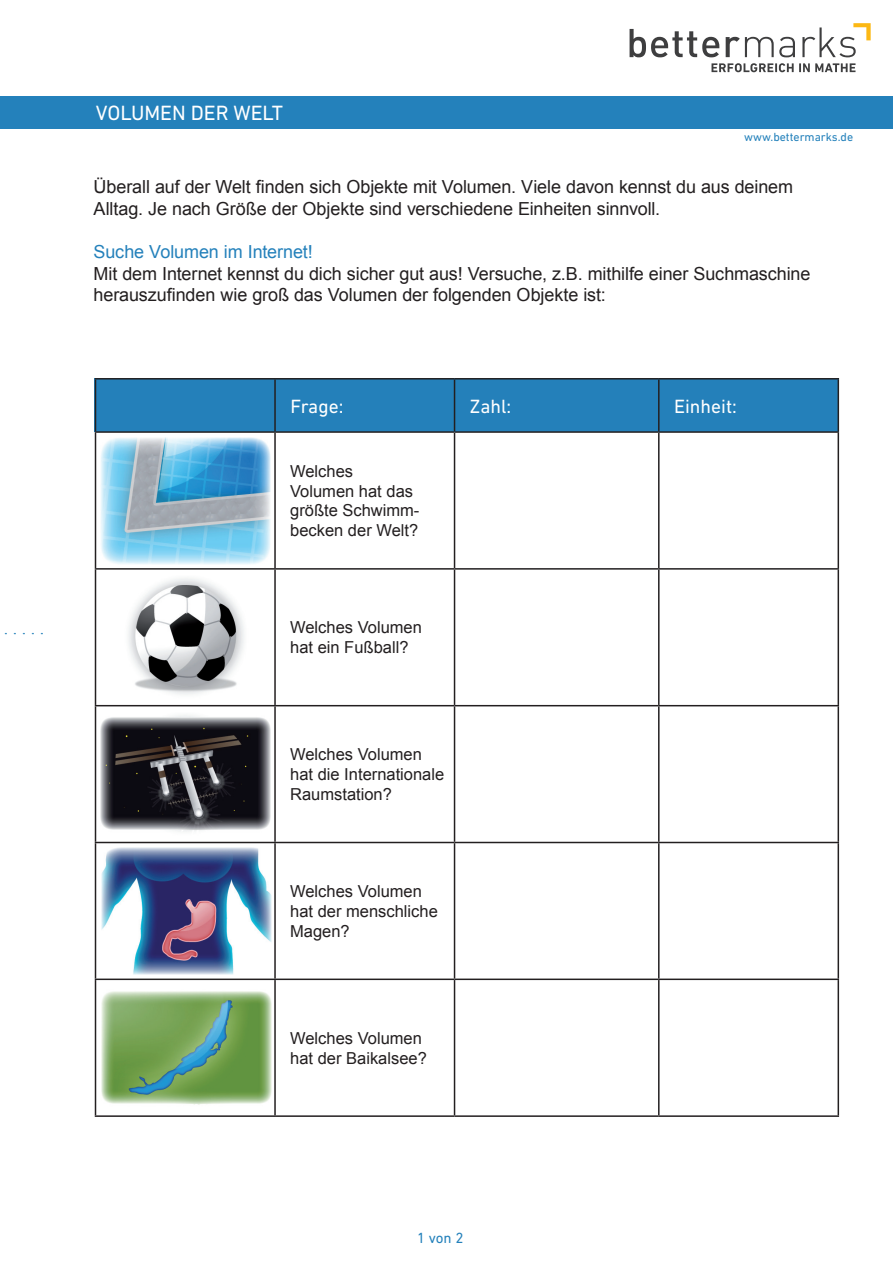
<style>
.page{position:relative;width:893px;height:1263px;background:#fff}
.page>*{position:absolute;margin:0;border:0;box-sizing:border-box;transform-origin:0 0}
.t1{font:21px "DIN Next LT Pro";color:#fff}
.t2{font:19.5px "DIN Next LT Pro";color:#fff}
.t3{font:18px/21.6px "Arial";letter-spacing:-.005em;color:#231f20}
.t4{font:18px "Arial";letter-spacing:-.005em;color:#2481bb}
.t5{font:18px "Times New Roman";color:#2481bb}
.t6{font:16.5px/19.8px "Arial";color:#231f20}
.t7{font:15px "DIN Next LT Pro";color:#2481bb}
.t8{font:12px "DIN Next LT Pro";color:#2481bb}
</style>
<div class="page">
<div style="left:0;top:96px;width:893px;height:33px;background:#2481bb"></div>
<svg style="left:630px;top:29px;width:89px;height:28px"></svg>
<svg style="left:726px;top:37px;width:69px;height:20px"></svg>
<svg style="left:802px;top:23px;width:69px;height:34px"></svg>
<svg style="left:711px;top:63px;width:144px;height:9px"></svg>
<div style="left:95px;top:379px;width:744px;height:53px;background:#2480ba"></div>
<hr style="left:95px;top:378px;width:180px;height:1px;background:#231f20">
<hr style="left:95px;top:379px;width:1px;height:52px;background:#231f20">
<hr style="left:275px;top:378px;width:180px;height:1px;background:#231f20">
<hr style="left:274px;top:379px;width:2px;height:52px;background:#231f20">
<hr style="left:455px;top:378px;width:204px;height:1px;background:#231f20">
<hr style="left:454px;top:379px;width:1px;height:52px;background:#231f20">
<hr style="left:659px;top:378px;width:180px;height:1px;background:#231f20">
<hr style="left:658px;top:379px;width:2px;height:52px;background:#231f20">
<hr style="left:838px;top:379px;width:1px;height:52px;background:#231f20">
<hr style="left:95px;top:431px;width:180px;height:2px;background:#231f20">
<hr style="left:95px;top:433px;width:1px;height:135px;background:#231f20">
<hr style="left:275px;top:431px;width:180px;height:2px;background:#231f20">
<hr style="left:274px;top:433px;width:2px;height:135px;background:#231f20">
<hr style="left:455px;top:431px;width:204px;height:2px;background:#231f20">
<hr style="left:454px;top:433px;width:1px;height:135px;background:#231f20">
<hr style="left:659px;top:431px;width:180px;height:2px;background:#231f20">
<hr style="left:658px;top:433px;width:2px;height:135px;background:#231f20">
<hr style="left:838px;top:433px;width:1px;height:135px;background:#231f20">
<hr style="left:95px;top:568px;width:180px;height:2px;background:#231f20">
<hr style="left:95px;top:570px;width:1px;height:135px;background:#231f20">
<hr style="left:275px;top:568px;width:180px;height:2px;background:#231f20">
<hr style="left:274px;top:570px;width:2px;height:135px;background:#231f20">
<hr style="left:455px;top:568px;width:204px;height:2px;background:#231f20">
<hr style="left:454px;top:570px;width:1px;height:135px;background:#231f20">
<hr style="left:659px;top:568px;width:180px;height:2px;background:#231f20">
<hr style="left:658px;top:570px;width:2px;height:135px;background:#231f20">
<hr style="left:838px;top:570px;width:1px;height:135px;background:#231f20">
<hr style="left:95px;top:705px;width:180px;height:1px;background:#231f20">
<hr style="left:95px;top:706px;width:1px;height:136px;background:#231f20">
<hr style="left:275px;top:705px;width:180px;height:1px;background:#231f20">
<hr style="left:274px;top:706px;width:2px;height:136px;background:#231f20">
<hr style="left:455px;top:705px;width:204px;height:1px;background:#231f20">
<hr style="left:454px;top:706px;width:1px;height:136px;background:#231f20">
<hr style="left:659px;top:705px;width:180px;height:1px;background:#231f20">
<hr style="left:658px;top:706px;width:2px;height:136px;background:#231f20">
<hr style="left:838px;top:706px;width:1px;height:136px;background:#231f20">
<hr style="left:95px;top:842px;width:180px;height:1px;background:#231f20">
<hr style="left:95px;top:843px;width:1px;height:135px;background:#231f20">
<hr style="left:275px;top:842px;width:180px;height:1px;background:#231f20">
<hr style="left:274px;top:843px;width:2px;height:135px;background:#231f20">
<hr style="left:455px;top:842px;width:204px;height:1px;background:#231f20">
<hr style="left:454px;top:843px;width:1px;height:135px;background:#231f20">
<hr style="left:659px;top:842px;width:180px;height:1px;background:#231f20">
<hr style="left:658px;top:843px;width:2px;height:135px;background:#231f20">
<hr style="left:838px;top:843px;width:1px;height:135px;background:#231f20">
<hr style="left:95px;top:978px;width:180px;height:2px;background:#231f20">
<hr style="left:95px;top:980px;width:1px;height:135px;background:#231f20">
<hr style="left:275px;top:978px;width:180px;height:2px;background:#231f20">
<hr style="left:274px;top:980px;width:2px;height:135px;background:#231f20">
<hr style="left:455px;top:978px;width:204px;height:2px;background:#231f20">
<hr style="left:454px;top:980px;width:1px;height:135px;background:#231f20">
<hr style="left:659px;top:978px;width:180px;height:2px;background:#231f20">
<hr style="left:658px;top:980px;width:2px;height:135px;background:#231f20">
<hr style="left:838px;top:980px;width:1px;height:135px;background:#231f20">
<hr style="left:95px;top:1115px;width:180px;height:2px;background:#231f20">
<hr style="left:275px;top:1115px;width:180px;height:2px;background:#231f20">
<hr style="left:455px;top:1115px;width:204px;height:2px;background:#231f20">
<hr style="left:659px;top:1115px;width:180px;height:2px;background:#231f20">
<img style="left:128px;top:578px;width:116px;height:117px">
<img style="left:101px;top:715px;width:170px;height:117px">
<img style="left:101px;top:437px;width:170px;height:127px">
<img style="left:101px;top:847px;width:171px;height:128px">
<img style="left:101px;top:991px;width:171px;height:114px">
<p class="t5" style="left:4px;top:615px;width:42px">. . . . .</p>
<p class="t1" style="left:96px;top:101px;width:189px">Volumen der welt</p>
<p class="t8" style="left:744px;top:130px;width:110px">www.bettermarks.de</p>
<p class="t3" style="left:94px;top:176px;width:701px">Überall auf der Welt finden sich Objekte mit Volumen. Viele davon kennst du aus deinem<br>Alltag. Je nach Größe der Objekte sind verschiedene Einheiten sinnvoll.</p>
<p class="t4" style="left:94px;top:240px;width:221px">Suche Volumen im Internet!</p>
<p class="t3" style="left:94px;top:263px;width:718px">Mit dem Internet kennst du dich sicher gut aus! Versuche, z.B. mithilfe einer Suchmaschine herauszufinden wie groß das Volumen der folgenden Objekte ist:</p>
<p class="t2" style="left:290px;top:395px;width:55px">Frage:</p>
<p class="t2" style="left:470px;top:395px;width:43px">Zahl:</p>
<p class="t2" style="left:674px;top:395px;width:64px">Einheit:</p>
<p class="t6" style="left:290px;top:461px;width:131px">Welches<br>Volumen hat das größte Schwimm&shy;becken der Welt?</p>
<p class="t6" style="left:290px;top:618px;width:133px">Welches Volumen hat ein Fußball?</p>
<p class="t6" style="left:290px;top:745px;width:156px">Welches Volumen hat die Internationale<br>Raumstation?</p>
<p class="t6" style="left:290px;top:881px;width:149px">Welches Volumen hat der menschliche<br>Magen?</p>
<p class="t6" style="left:290px;top:1028px;width:138px">Welches Volumen hat der Baikalsee?</p>
<p class="t7" style="left:417px;top:1229px;width:48px">1 von 2</p>
</div>
